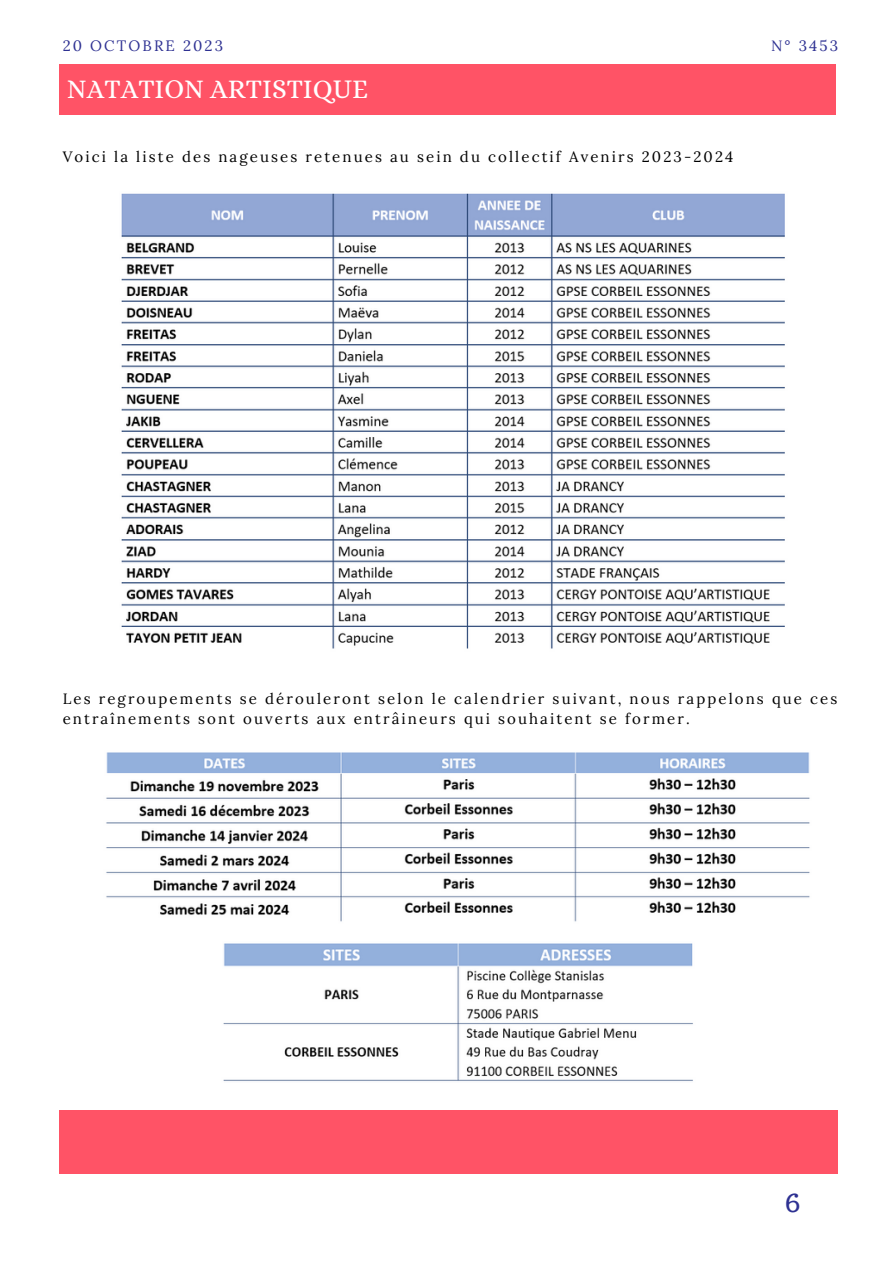
<style>
.page{position:relative;width:893px;height:1264px;background:#fff}
.page>*{position:absolute;margin:0;border:0;box-sizing:border-box;transform-origin:0 0}
.t1{font:27px "Alice";color:#fff}
.t2{font:27px "Trocchi";color:#2e3192}
.t3{font:15px/20.2px "Lora";letter-spacing:.14em;color:#000}
.t4{font:15px "Lora";letter-spacing:.14em;color:#2e3192}
</style>
<div class="page">
<div style="left:59px;top:64px;width:776px;height:51px;background:#ff5366"></div>
<img style="left:121px;top:193px;width:664px;height:456px">
<img style="left:106px;top:752px;width:704px;height:329px">
<div style="left:59px;top:1110px;width:779px;height:64px;background:#ff5366"></div>
<p class="t4" style="left:63px;top:36px;width:162px">20 OCTOBRE 2023</p>
<p class="t4" style="left:771px;top:36px;width:69px">N° 3453</p>
<p class="t1" style="left:67px;top:73px;width:303px">NATATION ARTISTIQUE</p>
<p class="t3" style="left:63px;top:146px;width:672px">Voici la liste des nageuses retenues au sein du collectif Avenirs 2023-2024</p>
<p class="t3" style="left:63px;top:688px;width:776px">Les regroupements se dérouleront selon le calendrier suivant, nous rappelons que ces entraînements sont ouverts aux entrâineurs qui souhaitent se former.</p>
<p class="t2" style="left:784px;top:1184px;width:18px">6</p>
</div>
